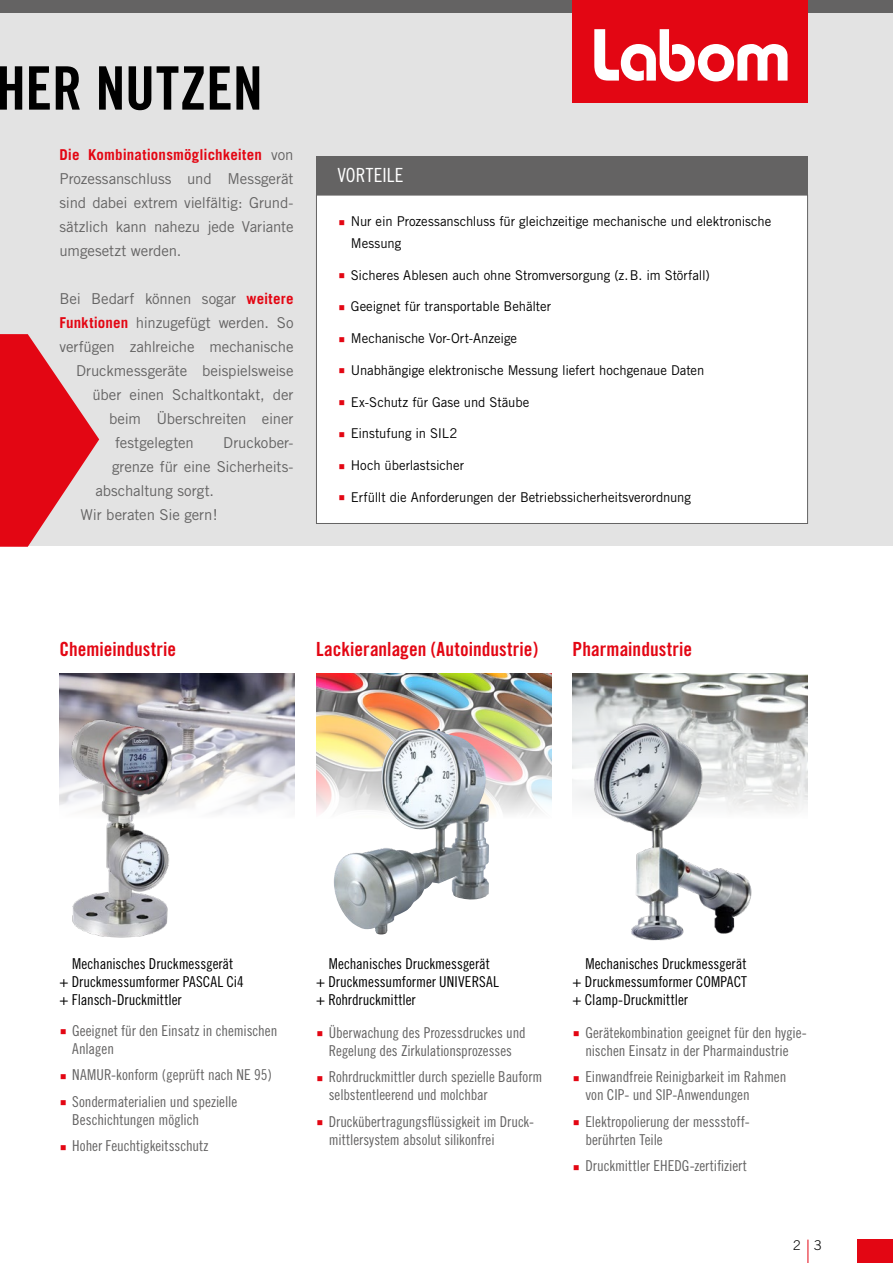
<style>
.page{position:relative;width:893px;height:1263px;background:#fff}
.page>*{position:absolute;margin:0;border:0;box-sizing:border-box;transform-origin:0 0}
.t1{font:60px "Trade Gothic Bold Cond Twenty";color:#000}
.t2{font:19.5px "Trade Gothic Bold Cond Twenty";letter-spacing:.005em;color:#e30613}
.t3{font:19.5px "Trade Gothic Cond Eighteen";letter-spacing:.005em;color:#fff}
.t4{font:15px/18px "Trade Gothic Cond Eighteen";letter-spacing:-.005em;color:#646363}
.t5{font:15px/24px "Trade Gothic";letter-spacing:-.01em;color:#646363;text-align:justify}
.t6{font:15px/18px "Trade Gothic Cond Eighteen";letter-spacing:-.005em;color:#000}
.t7{font:13.5px/21.3px "Trade Gothic LT Pro";letter-spacing:-.005em;color:#000}
.t8{font:300 13.5px "Trade Gothic";color:#000}
.s1{font-weight:700;color:#e30613}
.s2{color:#e30613}
</style>
<div class="page">
<div style="left:0;top:0;width:893px;height:546px;background:#e3e3e3"></div>
<svg style="left:0;top:334px;width:99px;height:213px"></svg>
<div style="left:316px;top:195px;width:491px;height:328px;background:#fff"></div>
<div style="left:316px;top:195px;width:492px;height:329px;border:1px solid #646363"></div>
<div style="left:316px;top:156px;width:492px;height:39px;background:#646363"></div>
<svg style="left:807px;top:1239px;width:1px;height:24px"></svg>
<div style="left:858px;top:1239px;width:35px;height:24px;background:#e30613"></div>
<div style="left:0;top:0;width:893px;height:13px;background:#646363"></div>
<img style="left:60px;top:674px;width:235px;height:139px">
<img style="left:316px;top:674px;width:235px;height:144px">
<img style="left:573px;top:674px;width:235px;height:138px">
<img style="left:591px;top:722px;width:163px;height:219px">
<img style="left:59px;top:702px;width:144px;height:236px">
<img style="left:334px;top:733px;width:102px;height:201px">
<div style="left:573px;top:0;width:235px;height:103px;background:#e30613"></div>
<svg style="left:594px;top:29px;width:193px;height:52px"></svg>
<h1 class="t1" style="left:-4px;top:52px;width:268px">HER NUTZEN</h1>
<p class="t5" style="left:60px;top:142px;width:236px"><span class="s1">Die Kombinationsmöglichkeiten</span> von Prozessanschluss und Messgerät sind dabei extrem vielfältig: Grund&shy;sätzlich kann nahezu jede Variante umgesetzt werden.</p>
<p class="t5" style="left:60px;top:286px;width:236px">Bei Bedarf können sogar <span class="s1">weitere</span></p>
<p class="t5" style="left:60px;top:310px;width:235px"><span class="s1">Funktionen</span> hinzugefügt werden. So</p>
<p class="t5" style="left:60px;top:334px;width:236px">verfügen zahlreiche mechanische</p>
<p class="t5" style="left:76px;top:358px;width:219px">Druckmessgeräte beispielsweise</p>
<p class="t5" style="left:93px;top:382px;width:203px">über einen Schaltkontakt, der</p>
<p class="t5" style="left:109px;top:406px;width:186px">beim Überschreiten einer</p>
<p class="t5" style="left:115px;top:430px;width:80px">festgelegten</p>
<p class="t5" style="left:223px;top:430px;width:72px">Druckober-</p>
<p class="t5" style="left:112px;top:454px;width:183px">grenze für eine Sicherheits-</p>
<p class="t5" style="left:96px;top:478px;width:120px">abschaltung sorgt.</p>
<p class="t5" style="left:81px;top:502px;width:139px">Wir beraten Sie gern!</p>
<h2 class="t3" style="left:337px;top:164px;width:67px">VORTEILE</h2>
<p class="t7" style="left:351px;top:211px;width:422px;text-indent:-13px"><span class="s2">◼</span> Nur ein Prozessanschluss für gleichzeitige mechanische und elektronische<br>Messung</p>
<p class="t7" style="left:338px;top:264px;width:373px"><span class="s2">◼</span> Sicheres Ablesen auch ohne Stromversorgung (z.B. im Störfall)</p>
<p class="t7" style="left:338px;top:296px;width:214px"><span class="s2">◼</span> Geeignet für transportable Behälter</p>
<p class="t7" style="left:338px;top:327px;width:181px"><span class="s2">◼</span> Mechanische Vor-Ort-Anzeige</p>
<p class="t7" style="left:338px;top:359px;width:368px"><span class="s2">◼</span> Unabhängige elektronische Messung liefert hochgenaue Daten</p>
<p class="t7" style="left:338px;top:391px;width:193px"><span class="s2">◼</span> Ex-Schutz für Gase und Stäube</p>
<p class="t7" style="left:338px;top:423px;width:121px"><span class="s2">◼</span> Einstufung in SIL2</p>
<p class="t7" style="left:338px;top:454px;width:127px"><span class="s2">◼</span> Hoch überlastsicher</p>
<p class="t7" style="left:338px;top:486px;width:354px"><span class="s2">◼</span> Erfüllt die Anforderungen der Betriebssicherheitsverordnung</p>
<h2 class="t2" style="left:60px;top:637px;width:118px">Chemieindustrie</h2>
<h2 class="t2" style="left:316px;top:637px;width:224px">Lackieranlagen (Autoindustrie)</h2>
<h2 class="t2" style="left:573px;top:637px;width:121px">Pharmaindustrie</h2>
<p class="t6" style="left:60px;top:954px;width:186px;text-indent:13px">Mechanisches Druckmessgerät + Druckmessumformer PASCAL Ci4 + Flansch-Druckmittler</p>
<p class="t4" style="left:72px;top:1021px;width:207px;text-indent:-13px"><span class="s2">◼</span> Geeignet für den Einsatz in chemischen<br>Anlagen</p>
<p class="t4" style="left:60px;top:1061px;width:214px;line-height:26.5px"><span class="s2">◼</span> NAMUR-konform (geprüft nach NE 95) <span class="s2">◼</span> Sondermaterialien und spezielle</p>
<p class="t4" style="left:60px;top:1106px;width:151px;line-height:26.5px;text-align:center">Beschichtungen möglich<br><span class="s2">◼</span> Hoher Feuchtigkeitsschutz</p>
<p class="t6" style="left:316px;top:954px;width:184px;text-indent:13px">Mechanisches Druckmessgerät + Druckmessumformer UNIVERSAL + Rohrdruckmittler</p>
<p class="t4" style="left:316px;top:1023px;width:211px;text-align:center"><span class="s2">◼</span> Überwachung des Prozessdruckes und<br>Regelung des Zirkulationsprozesses</p>
<p class="t4" style="left:329px;top:1068px;width:215px;text-indent:-13px"><span class="s2">◼</span> Rohrdruckmittler durch spezielle Bauform selbstentleerend und molchbar</p>
<p class="t4" style="left:329px;top:1112px;width:207px;text-indent:-13px"><span class="s2">◼</span> Druckübertragungsflüssigkeit im Druck&shy;mittlersystem absolut silikonfrei</p>
<p class="t6" style="left:573px;top:954px;width:176px;text-align:justify;text-indent:13px">Mechanisches Druckmessgerät + Druckmessumformer COMPACT + Clamp-Druckmittler</p>
<p class="t4" style="left:573px;top:1023px;width:236px;text-align:center"><span class="s2">◼</span> Gerätekombination geeignet für den hygie&shy;nischen Einsatz in der Pharmaindustrie</p>
<p class="t4" style="left:585px;top:1068px;width:202px;text-indent:-13px"><span class="s2">◼</span> Einwandfreie Reinigbarkeit im Rahmen von CIP- und SIP-Anwendungen</p>
<p class="t4" style="left:585px;top:1112px;width:166px;text-indent:-13px"><span class="s2">◼</span> Elektropolierung der messstoff&shy;berührten Teile</p>
<p class="t4" style="left:573px;top:1157px;width:176px"><span class="s2">◼</span> Druckmittler EHEDG-zertifiziert</p>
<p class="t8" style="left:793px;top:1237px;width:30px">2 3</p>
</div>
